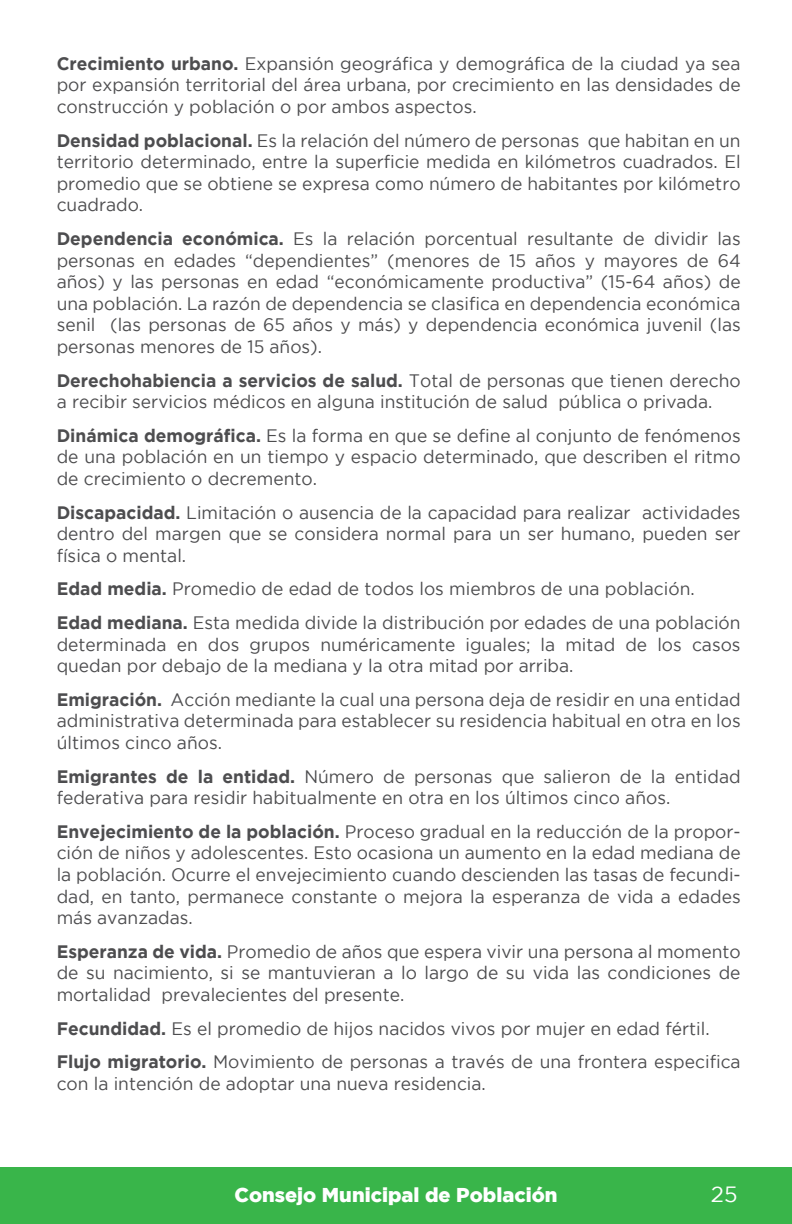
<style>
.page{position:relative;width:792px;height:1224px;background:#fff}
.page>*{position:absolute;margin:0;border:0;box-sizing:border-box;transform-origin:0 0}
.t1{font:22px "Gotham";color:#fff}
.t2{font:900 20px "Gotham";color:#fff}
.t3{font:18px/21.6px "Gotham";color:#4d4d4f;text-align:justify}
.s1{font-weight:700}
</style>
<div class="page">
<div style="left:0;top:1167px;width:792px;height:57px;background:#39b54a"></div>
<p class="t3" style="left:57px;top:52px;width:686px"><span class="s1">Crecimiento urbano.</span> Expansión geográfica y demográfica de la ciudad ya sea por expansión territorial del área urbana, por crecimiento en las densidades de construcción y población o por ambos aspectos.</p>
<p class="t3" style="left:57px;top:129px;width:686px"><span class="s1">Densidad poblacional.</span> Es la relación del número de personas que habitan en un territorio determinado, entre la superficie medida en kilómetros cuadrados. El promedio que se obtiene se expresa como número de habitantes por kilómetro cuadrado.</p>
<p class="t3" style="left:57px;top:228px;width:686px"><span class="s1">Dependencia económica.</span> Es la relación porcentual resultante de dividir las personas en edades “dependientes” (menores de 15 años y mayores de 64 años) y las personas en edad “económicamente productiva” (15-64 años) de una población. La razón de dependencia se clasifica en dependencia económica senil (las personas de 65 años y más) y dependencia económica juvenil (las personas menores de 15 años).</p>
<p class="t3" style="left:57px;top:369px;width:685px"><span class="s1">Derechohabiencia a servicios de salud.</span> Total de personas que tienen derecho a recibir servicios médicos en alguna institución de salud pública o privada.</p>
<p class="t3" style="left:57px;top:424px;width:686px"><span class="s1">Dinámica demográfica.</span> Es la forma en que se define al conjunto de fenómenos de una población en un tiempo y espacio determinado, que describen el ritmo de crecimiento o decremento.</p>
<p class="t3" style="left:57px;top:501px;width:686px"><span class="s1">Discapacidad.</span> Limitación o ausencia de la capacidad para realizar actividades dentro del margen que se considera normal para un ser humano, pueden ser física o mental.</p>
<p class="t3" style="left:57px;top:572px;width:685px;line-height:33.6px"><span class="s1">Edad media.</span> Promedio de edad de todos los miembros de una población.<br><span class="s1">Edad mediana.</span> Esta medida divide la distribución por edades de una población</p>
<p class="t3" style="left:57px;top:633px;width:685px">determinada en dos grupos numéricamente iguales; la mitad de los casos quedan por debajo de la mediana y la otra mitad por arriba.</p>
<p class="t3" style="left:57px;top:688px;width:686px"><span class="s1">Emigración.</span> Acción mediante la cual una persona deja de residir en una entidad administrativa determinada para establecer su residencia habitual en otra en los últimos cinco años.</p>
<p class="t3" style="left:57px;top:765px;width:685px"><span class="s1">Emigrantes de la entidad.</span> Número de personas que salieron de la entidad federativa para residir habitualmente en otra en los últimos cinco años.</p>
<p class="t3" style="left:57px;top:820px;width:686px"><span class="s1">Envejecimiento de la población.</span> Proceso gradual en la reducción de la propor&shy;ción de niños y adolescentes. Esto ocasiona un aumento en la edad mediana de la población. Ocurre el envejecimiento cuando descienden las tasas de fecundi&shy;dad, en tanto, permanece constante o mejora la esperanza de vida a edades más avanzadas.</p>
<p class="t3" style="left:57px;top:940px;width:686px"><span class="s1">Esperanza de vida.</span> Promedio de años que espera vivir una persona al momento de su nacimiento, si se mantuvieran a lo largo de su vida las condiciones de mortalidad prevalecientes del presente.</p>
<p class="t3" style="left:57px;top:1011px;width:686px;line-height:33.6px"><span class="s1">Fecundidad.</span> Es el promedio de hijos nacidos vivos por mujer en edad fértil.<br><span class="s1">Flujo migratorio.</span> Movimiento de personas a través de una frontera especifica</p>
<p class="t3" style="left:57px;top:1072px;width:431px">con la intención de adoptar una nueva residencia.</p>
<p class="t2" style="left:234px;top:1183px;width:325px">Consejo Municipal de Población</p>
<p class="t1" style="left:711px;top:1182px;width:28px">25</p>
</div>
